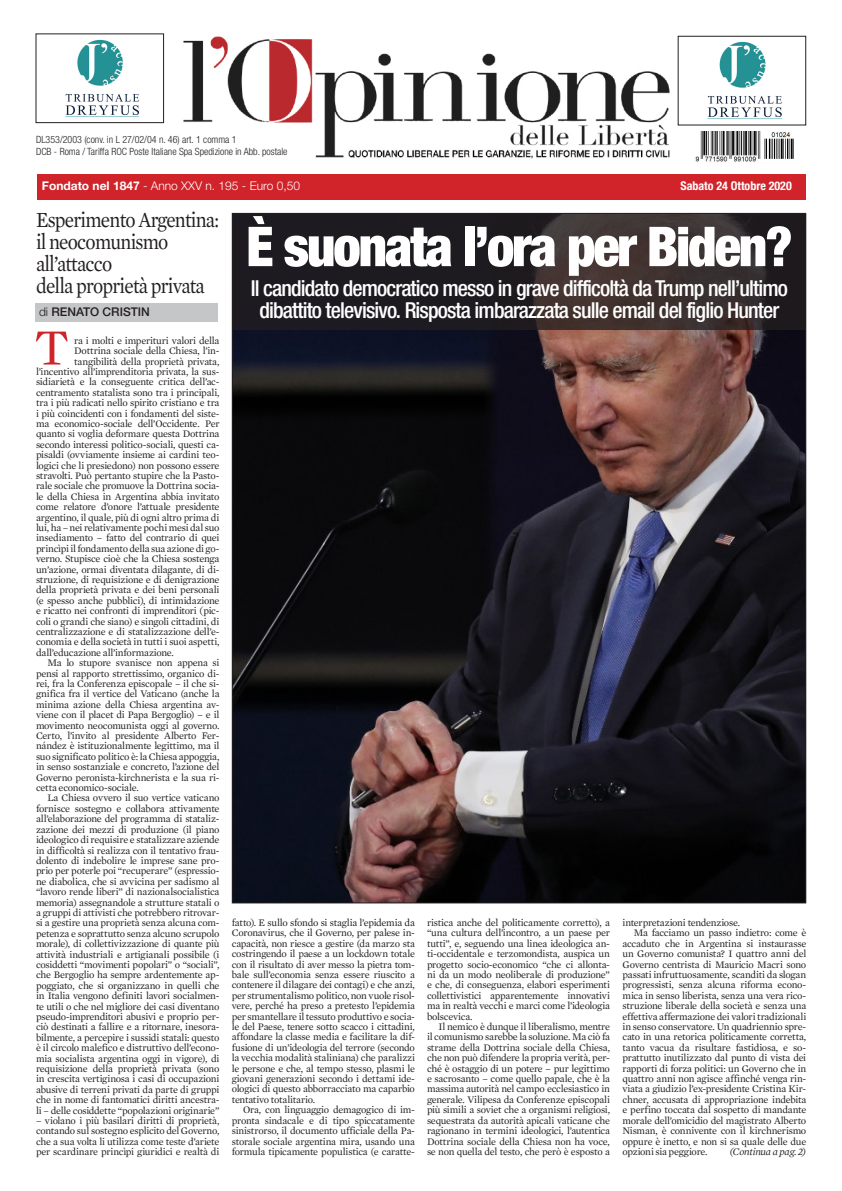
<style>
.page{position:relative;width:842px;height:1191px;background:#fff}
.page>*{position:absolute;margin:0;border:0;box-sizing:border-box;transform-origin:0 0}
.t1{font:900 condensed 55px "Helvetica Neue LT Std";letter-spacing:-.04em;color:#fff}
.t2{font:51.7px "Mercury Text G1";color:#d1232a}
.t3{font:500 condensed 22px "Helvetica Neue LT Std";letter-spacing:-.04em;color:#fff}
.t4{font:22px/22px "Mercury Text G1";letter-spacing:-.04em;color:#231f20;scale:.88 1}
.t5{font:300 12px "Helvetica Neue";color:#fff}
.t6{font:12px "Helvetica Neue Bold Outline";color:#fff}
.t7{font:500 12px "Helvetica Neue";color:#231f20}
.t8{font:10.2px/10.4px "Mercury Text G1";letter-spacing:-.025em;color:#231f20;text-align:justify}
.t9{font:italic 10.2px "Mercury Text G1";letter-spacing:-.025em;color:#231f20}
.t10{font:300 condensed 10px "Helvetica Neue LT Std";color:#231f20}
.s1{font-weight:700}
.s2{font-weight:300}
</style>
<div class="page">
<img style="left:234px;top:330px;width:570px;height:571px">
<img style="left:65px;top:39px;width:75px;height:78px">
<div style="left:36px;top:34px;width:128px;height:89px;border:1px solid #231f20"></div>
<img style="left:183px;top:36px;width:487px;height:123px">
<div style="left:36px;top:174px;width:769px;height:25px;background:#d1232a"></div>
<div style="left:36px;top:303px;width:182px;height:18px;background:#c5c6c8"></div>
<img style="left:694px;top:132px;width:100px;height:30px">
<img style="left:707px;top:41px;width:75px;height:78px">
<div style="left:678px;top:36px;width:128px;height:89px;border:1px solid #231f20"></div>
<svg style="left:232px;top:214px;width:573px;height:116px;background:#292426"></svg>
<p class="t10" style="left:36px;top:134px;width:202px">DL353/2003 (conv. in L 27/02/04 n. 46) art. 1 comma 1</p>
<p class="t10" style="left:36px;top:146px;width:253px">DCB - Roma / Tariffa ROC Poste Italiane Spa Spedizione in Abb. postale</p>
<p class="t5" style="left:42px;top:179px;width:260px"><span class="s1">Fondato nel 1847</span> - Anno XXV n. 195 - Euro 0,50</p>
<p class="t6" style="left:680px;top:178px;width:113px">Sabato 24 Ottobre 2020</p>
<p class="t4" style="left:36px;top:208px;width:209px">Esperimento Argentina: il neocomunismo</p>
<p class="t4" style="left:36px;top:252px;width:88px">all’attacco</p>
<p class="t4" style="left:36px;top:274px;width:193px">della proprietà privata</p>
<p class="t7" style="left:39px;top:304px;width:112px"><span class="s2">di</span> RENATO CRISTIN</p>
<p class="t2" style="left:34px;top:317px;width:36px">T</p>
<p class="t8" style="left:74px;top:335px;width:147px">ra i molti e imperituri valori della</p>
<p class="t8" style="left:74px;top:345px;width:147px">Dottrina sociale della Chiesa, l’in-</p>
<p class="t8" style="left:74px;top:356px;width:147px">tangibilità della proprietà privata,</p>
<p class="t8" style="left:36px;top:366px;width:185px">l’incentivo all’imprenditoria privata, la sus-</p>
<p class="t8" style="left:36px;top:377px;width:185px">sidiarietà e la conseguente critica dell’ac-</p>
<p class="t8" style="left:36px;top:387px;width:185px">centramento statalista sono tra i principali,</p>
<p class="t8" style="left:36px;top:397px;width:185px">tra i più radicati nello spirito cristiano e tra</p>
<p class="t8" style="left:36px;top:408px;width:185px">i più coincidenti con i fondamenti del siste-</p>
<p class="t8" style="left:36px;top:418px;width:185px">ma economico-sociale dell’Occidente. Per</p>
<p class="t8" style="left:36px;top:429px;width:185px">quanto si voglia deformare questa Dottrina</p>
<p class="t8" style="left:36px;top:439px;width:185px">secondo interessi politico-sociali, questi ca-</p>
<p class="t8" style="left:36px;top:449px;width:185px">pisaldi (ovviamente insieme ai cardini teo-</p>
<p class="t8" style="left:36px;top:460px;width:185px">logici che li presiedono) non possono essere</p>
<p class="t8" style="left:36px;top:470px;width:185px">stravolti. Può pertanto stupire che la Pasto-</p>
<p class="t8" style="left:36px;top:481px;width:185px">rale sociale che promuove la Dottrina socia-</p>
<p class="t8" style="left:36px;top:491px;width:185px">le della Chiesa in Argentina abbia invitato</p>
<p class="t8" style="left:36px;top:501px;width:185px">come relatore d’onore l’attuale presidente</p>
<p class="t8" style="left:36px;top:512px;width:185px">argentino, il quale, più di ogni altro prima di</p>
<p class="t8" style="left:36px;top:522px;width:185px">lui, ha – nei relativamente pochi mesi dal suo</p>
<p class="t8" style="left:36px;top:533px;width:185px">insediamento – fatto del contrario di quei</p>
<p class="t8" style="left:36px;top:543px;width:185px">princìpi il fondamento della sua azione di go-</p>
<p class="t8" style="left:36px;top:553px;width:185px">verno. Stupisce cioè che la Chiesa sostenga</p>
<p class="t8" style="left:36px;top:564px;width:185px">un’azione, ormai diventata dilagante, di di-</p>
<p class="t8" style="left:36px;top:574px;width:185px">struzione, di requisizione e di denigrazione</p>
<p class="t8" style="left:36px;top:585px;width:185px">della proprietà privata e dei beni personali</p>
<p class="t8" style="left:36px;top:595px;width:185px">(e spesso anche pubblici), di intimidazione</p>
<p class="t8" style="left:36px;top:605px;width:185px">e ricatto nei confronti di imprenditori (pic-</p>
<p class="t8" style="left:36px;top:616px;width:185px">coli o grandi che siano) e singoli cittadini, di</p>
<p class="t8" style="left:36px;top:626px;width:185px">centralizzazione e di statalizzazione dell’e-</p>
<p class="t8" style="left:36px;top:637px;width:185px">conomia e della società in tutti i suoi aspetti,</p>
<p class="t8" style="left:36px;top:647px;width:139px">dall’educazione all’informazione.</p>
<p class="t8" style="left:36px;top:657px;width:185px;text-indent:11px">Ma lo stupore svanisce non appena si pensi al rapporto strettissimo, organico di&shy;rei, fra la Conferenza episcopale – il che si&shy;gnifica fra il vertice del Vaticano (anche la minima azione della Chiesa argentina av&shy;viene con il placet di Papa Bergoglio) – e il movimento neocomunista oggi al governo.<br>Certo, l’invito al presidente Alberto Fer&shy;nández è istituzionalmente legittimo, ma il suo significato politico è: la Chiesa appoggia, in senso sostanziale e concreto, l’azione del Governo peronista-kirchnerista e la sua ri&shy;cetta economico-sociale.</p>
<p class="t8" style="left:36px;top:793px;width:185px;text-indent:11px">La Chiesa ovvero il suo vertice vaticano fornisce sostegno e collabora attivamente all’elaborazione del programma di stataliz&shy;zazione dei mezzi di produzione (il piano ideologico di requisire e statalizzare aziende in difficoltà si realizza con il tentativo frau&shy;dolento di indebolire le imprese sane pro&shy;prio per poterle poi “recuperare” (espressio&shy;ne diabolica, che si avvicina per sadismo al “lavoro rende liberi” di nazionalsocialistica memoria) assegnandole a strutture statali o a gruppi di attivisti che potrebbero ritrovar&shy;si a gestire una proprietà senza alcuna com&shy;petenza e soprattutto senza alcuno scrupolo morale), di collettivizzazione di quante più attività industriali e artigianali possibile (i cosiddetti “movimenti popolari” o “sociali”, che Bergoglio ha sempre ardentemente ap&shy;poggiato, che si organizzano in quelli che in Italia vengono definiti lavori socialmen&shy;te utili o che nel migliore dei casi diventano pseudo-imprenditori abusivi e proprio per&shy;ciò destinati a fallire e a ritornare, inesora&shy;bilmente, a percepire i sussidi statali: questo è il circolo malefico e distruttivo dell’econo&shy;mia socialista argentina oggi in vigore), di requisizione della proprietà privata (sono in crescita vertiginosa i casi di occupazioni abusive di terreni privati da parte di gruppi che in nome di fantomatici diritti ancestra&shy;li – delle cosiddette “popolazioni originarie”</p>
<p class="t8" style="left:36px;top:1115px;width:185px">– violano i più basilari diritti di proprietà, contando sul sostegno esplicito del Governo, che a sua volta li utilizza come teste d’ariete per scardinare princìpi giuridici e realtà di</p>
<p class="t1" style="left:246px;top:213px;width:548px">È suonata l’ora per Biden?</p>
<p class="t3" style="left:251px;top:275px;width:539px">Il candidato democratico messo in grave difficoltà da Trump nell’ultimo</p>
<p class="t3" style="left:259px;top:297px;width:521px">dibattito televisivo. Risposta imbarazzata sulle email del figlio Hunter</p>
<p class="t8" style="left:232px;top:917px;width:185px">fatto). E sullo sfondo si staglia l’epidemia da Coronavirus, che il Governo, per palese in&shy;capacità, non riesce a gestire (da marzo sta costringendo il paese a un lockdown totale con il risultato di aver messo la pietra tom&shy;bale sull’economia senza essere riuscito a contenere il dilagare dei contagi) e che anzi, per strumentalismo politico, non vuole risol&shy;vere, perché ha preso a pretesto l’epidemia per smantellare il tessuto produttivo e socia&shy;le del Paese, tenere sotto scacco i cittadini, affondare la classe media e facilitare la dif&shy;fusione di un’ideologia del terrore (secondo la vecchia modalità staliniana) che paralizzi le persone e che, al tempo stesso, plasmi le giovani generazioni secondo i dettami ide&shy;ologici di questo abborracciato ma caparbio tentativo totalitario.</p>
<p class="t8" style="left:232px;top:1104px;width:185px;text-indent:11px">Ora, con linguaggio demagogico di im&shy;pronta sindacale e di tipo spiccatamente sinistrorso, il documento ufficiale della Pa&shy;storale sociale argentina mira, usando una formula tipicamente populistica (e caratte-</p>
<p class="t8" style="left:427px;top:917px;width:185px">ristica anche del politicamente corretto), a “una cultura dell’incontro, a un paese per tutti”, e, seguendo una linea ideologica an&shy;ti-occidentale e terzomondista, auspica un progetto socio-economico “che ci allonta&shy;ni da un modo neoliberale di produzione” e che, di conseguenza, elabori esperimenti collettivistici apparentemente innovativi ma in realtà vecchi e marci come l’ideologia bolscevica.</p>
<p class="t8" style="left:427px;top:1021px;width:185px;text-indent:11px">Il nemico è dunque il liberalismo, mentre il comunismo sarebbe la soluzione. Ma ciò fa strame della Dottrina sociale della Chiesa, che non può difendere la propria verità, per&shy;ché è ostaggio di un potere – pur legittimo e sacrosanto – come quello papale, che è la massima autorità nel campo ecclesiastico in generale. Vilipesa da Conferenze episcopali più simili a soviet che a organismi religiosi, sequestrata da autorità apicali vaticane che ragionano in termini ideologici, l’autentica Dottrina sociale della Chiesa non ha voce, se non quella del testo, che però è esposto a</p>
<p class="t8" style="left:622px;top:917px;width:119px">interpretazioni tendenziose.</p>
<p class="t8" style="left:622px;top:928px;width:185px;text-indent:11px">Ma facciamo un passo indietro: come è accaduto che in Argentina si instaurasse un Governo comunista? I quattro anni del Governo centrista di Mauricio Macri sono passati infruttuosamente, scanditi da slogan progressisti, senza alcuna riforma econo&shy;mica in senso liberista, senza una vera rico&shy;struzione liberale della società e senza una effettiva affermazione dei valori tradizionali in senso conservatore. Un quadriennio spre&shy;cato in una retorica politicamente corretta, tanto vacua da risultare fastidiosa, e so&shy;prattutto inutilizzato dal punto di vista dei rapporti di forza politici: un Governo che in quattro anni non agisce affinché venga rin&shy;viata a giudizio l’ex-presidente Cristina Kir&shy;chner, accusata di appropriazione indebita e perfino toccata dal sospetto di mandante morale dell’omicidio del magistrato Alberto Nisman, è connivente con il kirchnerismo oppure è inetto, e non si sa quale delle due opzioni sia peggiore.</p>
<p class="t9" style="left:730px;top:1145px;width:78px">(Continua a pag. 2)</p>
</div>
